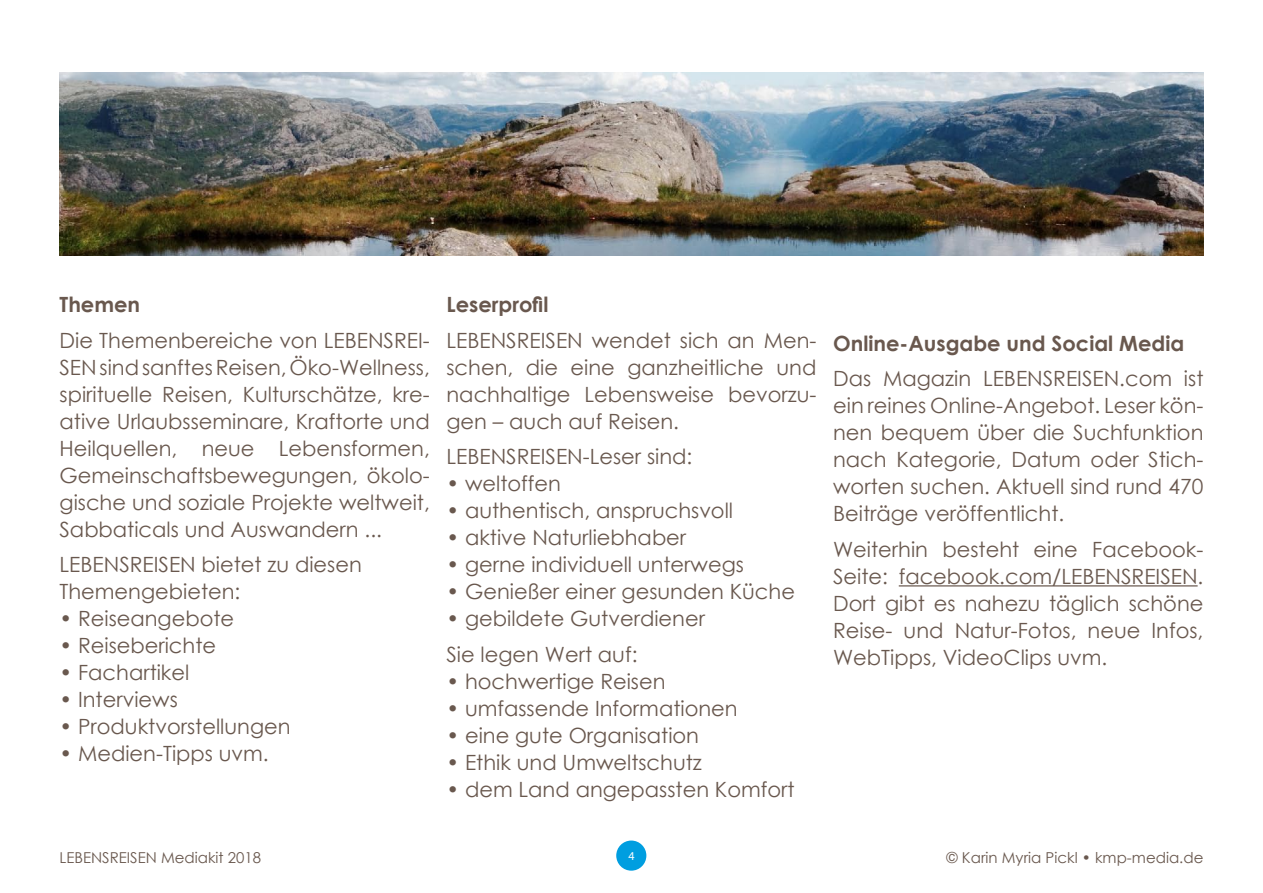
<style>
.page{position:relative;width:1263px;height:893px;background:#fff}
.page>*{position:absolute;margin:0;border:0;box-sizing:border-box;transform-origin:0 0}
.t1{font:21px/27px "Century Gothic";color:#69584e;text-align:justify}
.t2{font:700 21px "Century Gothic";color:#69584e}
.t3{font:15px "Century Gothic";color:#69584e}
</style>
<div class="page">
<div style="left:616px;top:840px;width:30px;height:31px;background:#009ee0;border-radius:50%"></div>
<hr style="left:899px;top:585px;width:298px;height:1px;background:#69584e">
<img style="left:60px;top:72px;width:1143px;height:183px">
<p class="t2" style="left:60px;top:289px;width:82px">Themen</p>
<p class="t1" style="left:60px;top:326px;width:372px">Die Themenbereiche von LEBENSREI-SEN sind sanftes Reisen, Öko-Wellness, spirituelle Reisen, Kulturschätze, kre&shy;ative Urlaubsseminare, Kraftorte und Heilquellen, neue Lebensformen, Gemeinschaftsbewegungen, ökolo&shy;gische und soziale Projekte weltweit, Sabbaticals und Auswandern ...</p>
<p class="t1" style="left:60px;top:551px;width:304px">LEBENSREISEN bietet zu diesen<br>Themengebieten:</p>
<p class="t1" style="left:60px;top:605px;width:176px">• Reiseangebote</p>
<p class="t1" style="left:60px;top:632px;width:158px">• Reiseberichte</p>
<p class="t1" style="left:60px;top:659px;width:131px">• Fachartikel</p>
<p class="t1" style="left:60px;top:686px;width:120px">• Interviews</p>
<p class="t1" style="left:60px;top:713px;width:233px">• Produktvorstellungen</p>
<p class="t1" style="left:60px;top:740px;width:211px">• Medien-Tipps uvm.</p>
<p class="t2" style="left:446px;top:289px;width:104px">Leserprofil</p>
<p class="t1" style="left:446px;top:326px;width:371px">LEBENSREISEN wendet sich an Men&shy;schen, die eine ganzheitliche und nachhaltige Lebensweise bevorzu&shy;gen – auch auf Reisen.</p>
<p class="t1" style="left:446px;top:443px;width:247px">LEBENSREISEN-Leser sind:</p>
<p class="t1" style="left:446px;top:470px;width:116px">• weltoffen</p>
<p class="t1" style="left:446px;top:497px;width:288px">• authentisch, anspruchsvoll</p>
<p class="t1" style="left:446px;top:524px;width:241px">• aktive Naturliebhaber</p>
<p class="t1" style="left:446px;top:551px;width:299px">• gerne individuell unterwegs</p>
<p class="t1" style="left:446px;top:578px;width:350px">• Genießer einer gesunden Küche</p>
<p class="t1" style="left:446px;top:601px;width:260px;line-height:35.5px">• gebildete Gutverdiener<br>Sie legen Wert auf:</p>
<p class="t1" style="left:446px;top:667px;width:221px">• hochwertige Reisen</p>
<p class="t1" style="left:446px;top:694px;width:293px">• umfassende Informationen</p>
<p class="t1" style="left:446px;top:721px;width:254px">• eine gute Organisation</p>
<p class="t1" style="left:446px;top:748px;width:257px">• Ethik und Umweltschutz</p>
<p class="t1" style="left:446px;top:775px;width:350px">• dem Land angepassten Komfort</p>
<p class="t2" style="left:833px;top:327px;width:353px">Online-Ausgabe und Social Media</p>
<p class="t1" style="left:833px;top:365px;width:372px">Das Magazin LEBENSREISEN.com ist ein reines Online-Angebot. Leser kön&shy;nen bequem über die Suchfunktion nach Kategorie, Datum oder Stich&shy;worten suchen. Aktuell sind rund 470<br>Beiträge veröffentlicht.</p>
<p class="t1" style="left:833px;top:535px;width:372px">Weiterhin besteht eine Facebook-Seite: facebook.com/LEBENSREISEN.<br>Dort gibt es nahezu täglich schöne Reise- und Natur-Fotos, neue Infos, WebTipps, VideoClips uvm.</p>
<p class="t3" style="left:60px;top:847px;width:203px">LEBENSREISEN Mediakit 2018</p>
<p class="t3" style="left:946px;top:847px;width:258px">© Karin Myria Pickl • kmp-media.de</p>
</div>
